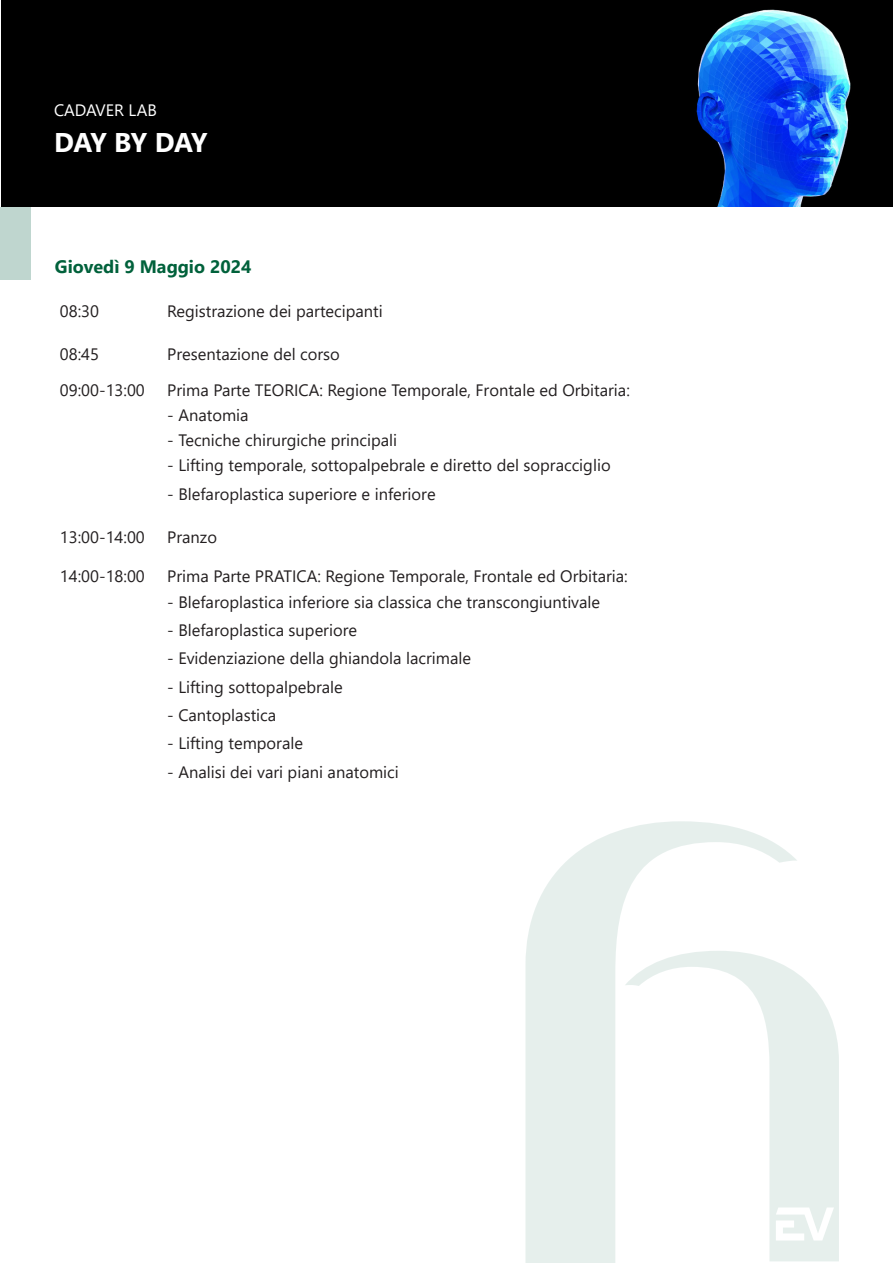
<style>
.page{position:relative;width:893px;height:1263px;background:#fff}
.page>*{position:absolute;margin:0;border:0;box-sizing:border-box;transform-origin:0 0}
.t1{font:700 27px "Segoe UI";letter-spacing:-.025em;color:#fff}
.t2{font:700 18px "Segoe UI";color:#00613b}
.t3{font:16.5px "Segoe UI";color:#231f20}
.t4{font:16.5px "Segoe UI";color:#fff}
</style>
<div class="page">
<svg style="left:525px;top:821px;width:272px;height:442px;fill:#e6efec"></svg>
<svg style="left:625px;top:951px;width:214px;height:310px"></svg>
<svg style="left:776px;top:1207px;width:58px;height:33px"></svg>
<img style="left:1px;top:0;width:892px;height:206px">
<div style="left:0;top:207px;width:31px;height:72px;background:#bfd6cf"></div>
<hr style="left:892px;top:207px;width:1px;height:72px;background:#bfd6cf">
<p class="t4" style="left:54px;top:95px;width:104px">CADAVER LAB</p>
<p class="t1" style="left:54px;top:117px;width:155px">DAY BY DAY</p>
<p class="t2" style="left:55px;top:249px;width:198px">Giovedì 9 Maggio 2024</p>
<p class="t3" style="left:60px;top:295px;width:41px">08:30</p>
<p class="t3" style="left:167px;top:295px;width:217px">Registrazione dei partecipanti</p>
<p class="t3" style="left:60px;top:339px;width:41px">08:45</p>
<p class="t3" style="left:167px;top:339px;width:174px">Presentazione del corso</p>
<p class="t3" style="left:60px;top:375px;width:86px">09:00-13:00</p>
<p class="t3" style="left:167px;top:375px;width:464px">Prima Parte TEORICA: Regione Temporale, Frontale ed Orbitaria:</p>
<p class="t3" style="left:167px;top:400px;width:83px">- Anatomia</p>
<p class="t3" style="left:167px;top:424px;width:231px">- Tecniche chirurgiche principali</p>
<p class="t3" style="left:167px;top:449px;width:445px">- Lifting temporale, sottopalpebrale e diretto del sopracciglio</p>
<p class="t3" style="left:167px;top:479px;width:270px">- Blefaroplastica superiore e inferiore</p>
<p class="t3" style="left:60px;top:522px;width:86px">13:00-14:00</p>
<p class="t3" style="left:167px;top:522px;width:51px">Pranzo</p>
<p class="t3" style="left:60px;top:560px;width:86px">14:00-18:00</p>
<p class="t3" style="left:167px;top:560px;width:462px">Prima Parte PRATICA: Regione Temporale, Frontale ed Orbitaria:</p>
<p class="t3" style="left:167px;top:586px;width:434px">- Blefaroplastica inferiore sia classica che transcongiuntivale</p>
<p class="t3" style="left:167px;top:615px;width:191px">- Blefaroplastica superiore</p>
<p class="t3" style="left:167px;top:643px;width:305px">- Evidenziazione della ghiandola lacrimale</p>
<p class="t3" style="left:167px;top:671px;width:177px">- Lifting sottopalpebrale</p>
<p class="t3" style="left:167px;top:700px;width:111px">- Cantoplastica</p>
<p class="t3" style="left:167px;top:728px;width:137px">- Lifting temporale</p>
<p class="t3" style="left:167px;top:756px;width:233px">- Analisi dei vari piani anatomici</p>
</div>
